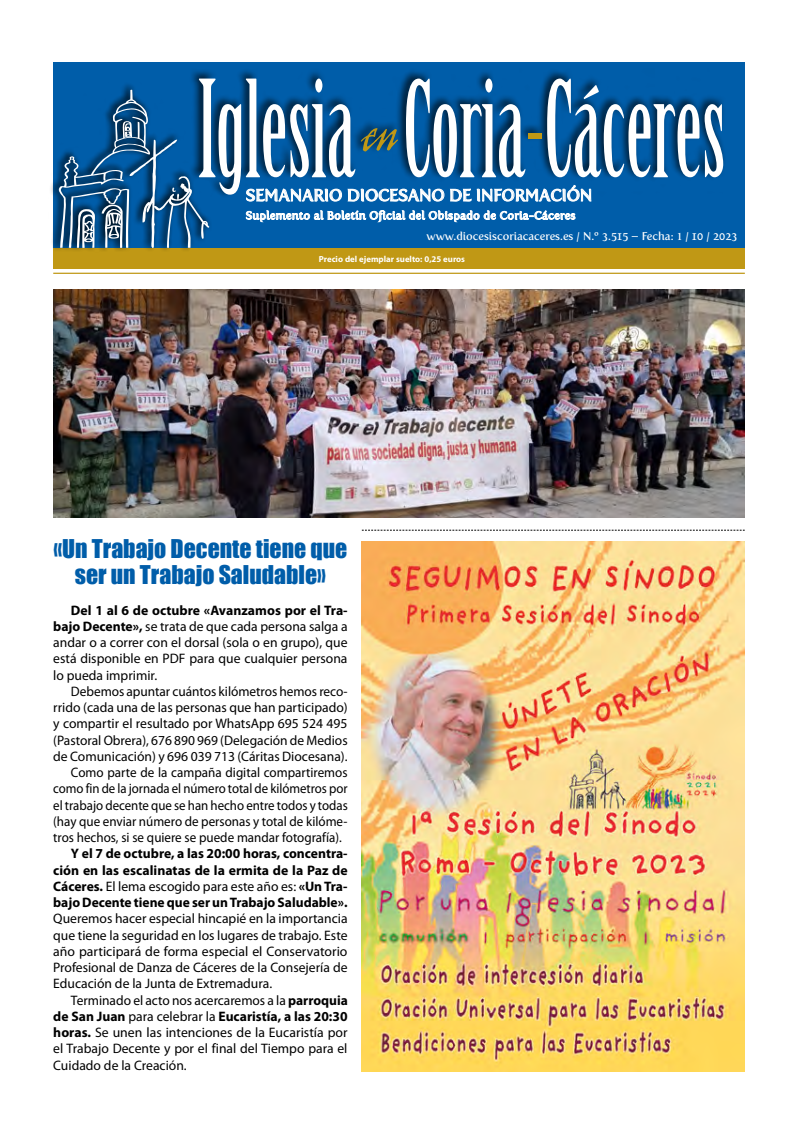
<style>
.page{position:relative;width:798px;height:1134px;background:#fff}
.page>*{position:absolute;margin:0;border:0;box-sizing:border-box;transform-origin:0 0}
.t1{font:131.62px "Birch Std";color:#fff;scale:.75 1}
.t2{font:23.75px/26.2px "Impact";color:#005da9;text-align:center}
.t3{font:16.62px "Fertigo";color:#fff}
.t4{font:13.75px/16.2px "Myriad Pro";color:#000;text-align:justify}
.t5{font:700 13.75px/16.2px "Myriad Pro";color:#000;text-align:justify}
.t6{font:13.75px "Myriad Pro";color:#000;scale:.95 1}
.t7{font:13.75px "Myriad Pro";color:#000;scale:.93 1}
.t8{font:13.75px "Myriad Pro";color:#000;scale:.94 1}
.t9{font:11.25px/20.2px "Fertigo";letter-spacing:.03em;color:#fff}
.t10{font:700 8.75px "Myriad Pro";color:#fff}
.s1{color:#c09815}
.s2{font-family:"Adobe Garamond Pro";font-weight:600}
.s3{font-weight:700}
.s4{font-weight:400}
</style>
<div class="page">
<div style="left:53px;top:62px;width:691px;height:186px;background:#005da9"></div>
<div style="left:187px;top:69px;width:538px;height:129px;background:#000;opacity:.75"></div>
<svg style="left:246px;top:185px;width:345px;height:38px"></svg>
<div style="left:53px;top:248px;width:691px;height:21px;background:#c09815"></div>
<div style="left:48px;top:82px;width:164px;height:170px;background:#000;opacity:.75"></div>
<svg style="left:59px;top:90px;width:150px;height:158px"></svg>
<hr style="left:53px;top:273px;width:691px;height:1px;background:#c09815">
<img style="left:362px;top:541px;width:382px;height:531px">
<img style="left:53px;top:290px;width:691px;height:227px">
<svg style="left:362px;top:530px;width:382px;height:1px"></svg>
<h1 class="t1" style="left:198px;top:55px;width:705px">Iglesia<sup>en</sup>Coria<span class="s1">-</span>Cáceres</h1>
<p class="t3" style="left:246px;top:185px;width:348px">SEMANARIO DIOCESANO DE INFORMACIÓN</p>
<p class="t9" style="left:426px;top:205px;width:312px;text-indent:-181px">Suplemento al Boletín Oficial del Obispado de Coria-Cáceres<br>www.diocesiscoriacaceres.es / N.º 3.515 – Fecha: <span class="s2">1</span> / 10 / 2023</p>
<p class="t10" style="left:318px;top:253px;width:148px">Precio del ejemplar suelto: 0,25 euros</p>
<h2 class="t2" style="left:53px;top:535px;width:295px">«Un Trabajo Decente tiene que ser un Trabajo Saludable»</h2>
<p class="t4" style="left:53px;top:602px;width:296px;text-indent:18px"><span class="s3">Del 1 al 6 de octubre «Avanzamos por el Tra&shy;bajo Decente»,</span> se trata de que cada persona salga a andar o a correr con el dorsal (sola o en grupo), que está disponible en PDF para que cualquier persona lo pueda imprimir.</p>
<p class="t4" style="left:71px;top:683px;width:278px">Debemos apuntar cuántos kilómetros hemos reco-</p>
<p class="t4" style="left:53px;top:699px;width:296px">rrido (cada una de las personas que han participado)</p>
<p class="t4" style="left:53px;top:715px;width:296px">y compartir el resultado por WhatsApp 695 524 495</p>
<p class="t4" style="left:53px;top:732px;width:296px">(Pastoral Obrera), 676 890 969 (Delegación de Medios</p>
<p class="t4" style="left:53px;top:748px;width:296px">de Comunicación) y 696 039 713 (Cáritas Diocesana).</p>
<p class="t6" style="left:71px;top:764px;width:292px">Como parte de la campaña digital compartiremos</p>
<p class="t7" style="left:53px;top:780px;width:318px">como fin de la jornada el número total de kilómetros por</p>
<p class="t8" style="left:53px;top:796px;width:315px">el trabajo decente que se han hecho entre todos y todas</p>
<p class="t6" style="left:53px;top:813px;width:311px">(hay que enviar número de personas y total de kilóme-</p>
<p class="t6" style="left:53px;top:829px;width:305px">tros hechos, si se quiere se puede mandar fotografía).</p>
<p class="t5" style="left:53px;top:845px;width:296px;text-indent:18px">Y el 7 de octubre, a las 20:00 horas, concentra&shy;ción en las escalinatas de la ermita de la Paz de Cáceres. <span class="s4">El lema escogido para este año es:</span> «Un Tra&shy;bajo Decente tiene que ser un Trabajo Saludable».</p>
<p class="t4" style="left:53px;top:910px;width:296px">Queremos hacer especial hincapié en la importancia que tiene la seguridad en los lugares de trabajo. Este año participará de forma especial el Conservatorio Profesional de Danza de Cáceres de la Consejería de Educación de la Junta de Extremadura.</p>
<p class="t4" style="left:53px;top:992px;width:296px;text-indent:18px">Terminado el acto nos acercaremos a la <span class="s3">parroquia de San Juan</span> para celebrar la <span class="s3">Eucaristía, a las 20:30 horas.</span> Se unen las intenciones de la Eucaristía por el Trabajo Decente y por el final del Tiempo para el Cuidado de la Creación.</p>
</div>
